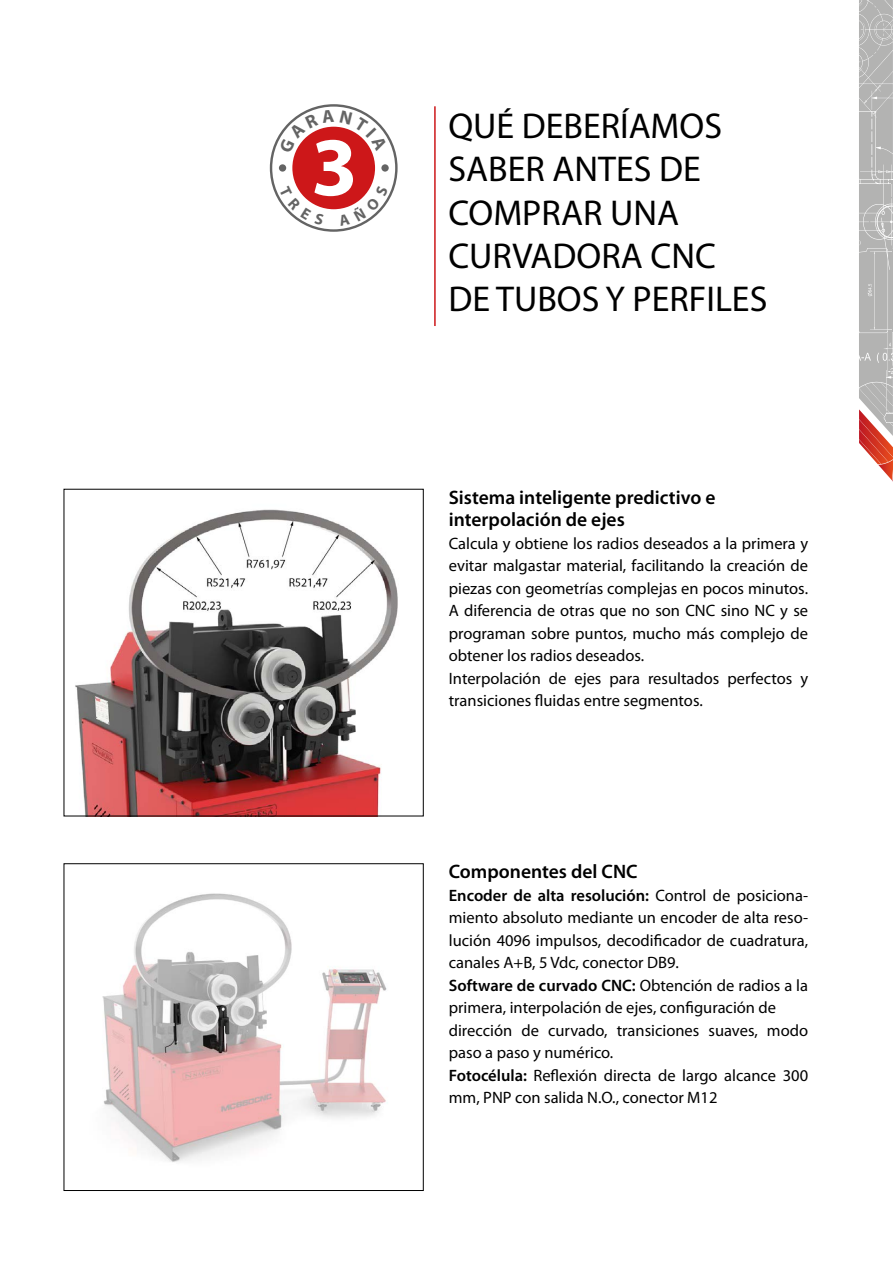
<style>
.page{position:relative;width:893px;height:1263px;background:#fff}
.page>*{position:absolute;margin:0;border:0;box-sizing:border-box;transform-origin:0 0}
.t1{font:36px/43.2px "Myriad Pro";color:#000}
.t2{font:600 19.5px/22.5px "Myriad Pro";color:#000}
.t3{font:16.5px/22.5px "Myriad Pro";color:#000}
.s1{font-weight:600}
</style>
<div class="page">
<svg style="left:859px;top:0;width:34px;height:481px"></svg>
<hr style="left:434px;top:106px;width:2px;height:220px;background:#cd1719">
<img style="left:75px;top:509px;width:323px;height:305px">
<img style="left:102px;top:893px;width:286px;height:269px">
<div style="left:64px;top:863px;width:359px;height:328px;border:1px solid #000"></div>
<svg style="left:270px;top:104px;width:128px;height:128px"></svg>
<h1 class="t1" style="left:448px;top:104px;width:320px">QUÉ DEBERÍAMOS<br>SABER ANTES DE<br>COMPRAR UNA<br>CURVADORA CNC<br>DE TUBOS Y PERFILES</h1>
<p class="t2" style="left:449px;top:485px;width:268px">Sistema inteligente predictivo e interpolación de ejes</p>
<p class="t3" style="left:449px;top:532px;width:361px">Calcula y obtiene los radios deseados a la primera y evitar malgastar material, facilitando la creación de piezas con geometrías complejas en pocos minutos.<br>A diferencia de otras que no son CNC sino NC y se programan sobre puntos, mucho más complejo de obtener los radios deseados.<br>Interpolación de ejes para resultados perfectos y transiciones fluidas entre segmentos.</p>
<p class="t2" style="left:449px;top:860px;width:190px">Componentes del CNC</p>
<p class="t3" style="left:449px;top:884px;width:361px"><span class="s1">Encoder de alta resolución:</span> Control de posiciona&shy;miento absoluto mediante un encoder de alta reso&shy;lución 4096 impulsos, decodificador de cuadratura, canales A+B, 5 Vdc, conector DB9.<br><span class="s1">Software de curvado CNC:</span> Obtención de radios a la primera, interpolación de ejes, configuración de dirección de curvado, transiciones suaves, modo paso a paso y numérico.<br><span class="s1">Fotocélula:</span> Reflexión directa de largo alcance 300 mm, PNP con salida N.O., conector M12</p>
</div>
